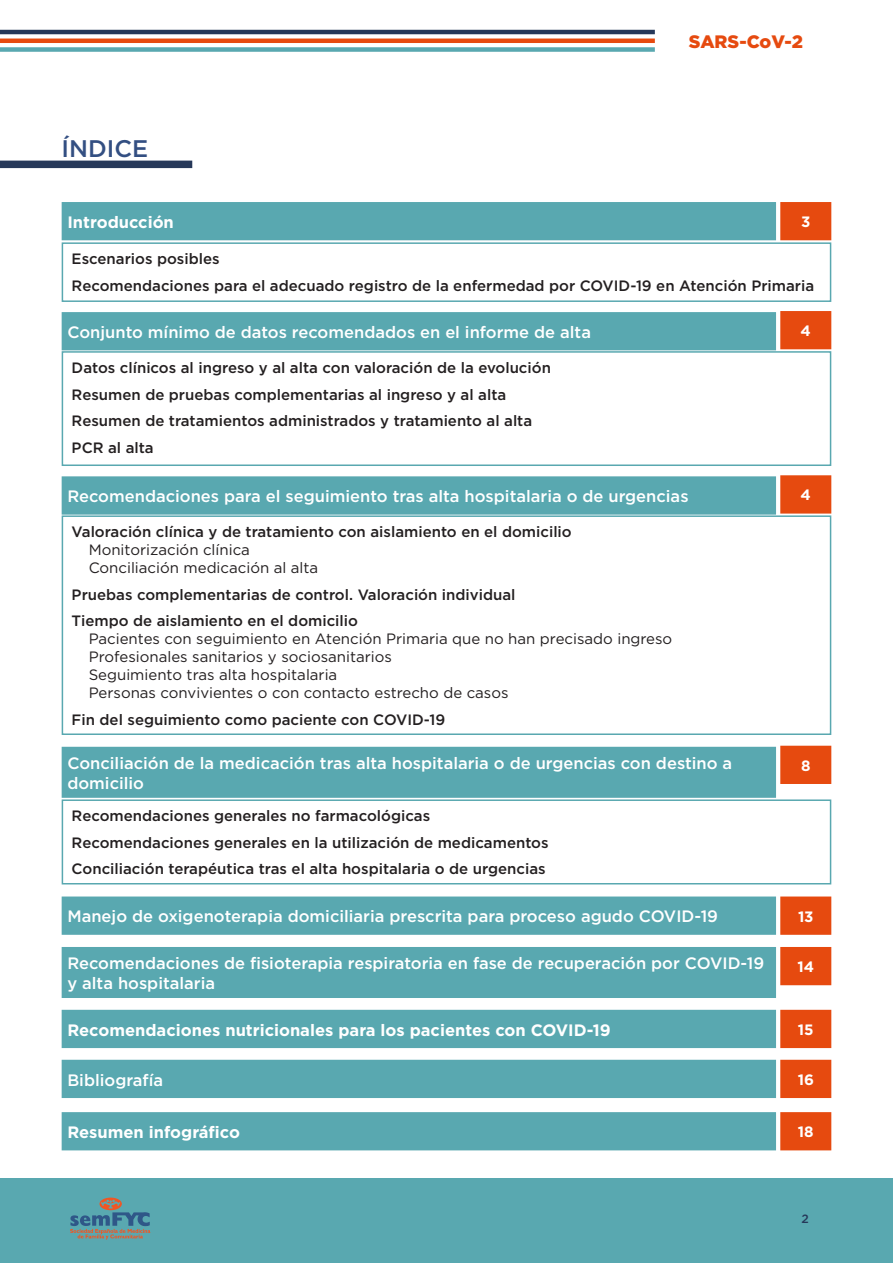
<style>
.page{position:relative;width:893px;height:1263px;background:#fff}
.page>*{position:absolute;margin:0;border:0;box-sizing:border-box;transform-origin:0 0}
.Estilo_de_párrafo_2{font:500 24px "Gotham";color:#334f82}
.t1{font:900 18px "Gotham";color:#e64a0f}
.Tabla_de_contenido{font:500 16.5px/19.8px "Gotham";color:#fff}
.Tabla_de_contenido-2{font:700 16.5px "Gotham";color:#fff}
.Tabla_de_contenido-3{font:500 15px "Gotham";color:#231f20}
.Tabla_de_contenido-4{font:15px "Gotham";color:#231f20}
.t2{font:700 15px "Gotham";color:#fff}
.t3{font:500 12px "Gotham";color:#263859}
</style>
<div class="page">
<div style="left:0;top:1178px;width:893px;height:85px;background:#59a8b0"></div>
<svg style="left:70px;top:1197px;width:80px;height:42px"></svg>
<hr style="left:0;top:39px;width:655px;height:4px;background:#e64a0f">
<div style="left:0;top:47px;width:655px;height:5px;background:#59a8b0"></div>
<hr style="left:0;top:30px;width:655px;height:4px;background:#263859">
<div style="left:62px;top:242px;width:769px;height:60px;border:2px solid #59a8b0"></div>
<div style="left:62px;top:203px;width:713px;height:37px;background:#59a8b0"></div>
<div style="left:62px;top:202px;width:714px;height:38px;border:2px solid #59a8b0"></div>
<div style="left:781px;top:203px;width:50px;height:37px;background:#e64a0f"></div>
<div style="left:780px;top:202px;width:51px;height:38px;border:2px solid #e64a0f"></div>
<div style="left:62px;top:351px;width:769px;height:115px;border:2px solid #59a8b0"></div>
<div style="left:62px;top:313px;width:713px;height:37px;background:#59a8b0"></div>
<div style="left:62px;top:312px;width:714px;height:38px;border:2px solid #59a8b0"></div>
<div style="left:781px;top:312px;width:50px;height:37px;background:#e64a0f"></div>
<div style="left:780px;top:311px;width:51px;height:38px;border:2px solid #e64a0f"></div>
<div style="left:62px;top:515px;width:769px;height:220px;border:2px solid #59a8b0"></div>
<div style="left:62px;top:477px;width:713px;height:37px;background:#59a8b0"></div>
<div style="left:62px;top:476px;width:714px;height:39px;border:2px solid #59a8b0"></div>
<div style="left:781px;top:476px;width:50px;height:37px;background:#e64a0f"></div>
<div style="left:780px;top:475px;width:51px;height:39px;border:2px solid #e64a0f"></div>
<div style="left:62px;top:799px;width:769px;height:85px;border:2px solid #59a8b0"></div>
<div style="left:62px;top:747px;width:713px;height:50px;background:#59a8b0"></div>
<div style="left:62px;top:747px;width:714px;height:51px;border:2px solid #59a8b0"></div>
<div style="left:781px;top:746px;width:50px;height:37px;background:#e64a0f"></div>
<div style="left:780px;top:746px;width:51px;height:38px;border:2px solid #e64a0f"></div>
<div style="left:62px;top:897px;width:713px;height:37px;background:#59a8b0"></div>
<div style="left:62px;top:896px;width:714px;height:39px;border:2px solid #59a8b0"></div>
<div style="left:781px;top:897px;width:50px;height:37px;background:#e64a0f"></div>
<div style="left:780px;top:896px;width:51px;height:39px;border:2px solid #e64a0f"></div>
<div style="left:62px;top:1060px;width:713px;height:37px;background:#59a8b0"></div>
<div style="left:62px;top:1060px;width:714px;height:38px;border:2px solid #59a8b0"></div>
<div style="left:781px;top:1060px;width:50px;height:37px;background:#e64a0f"></div>
<div style="left:780px;top:1060px;width:51px;height:38px;border:2px solid #e64a0f"></div>
<div style="left:62px;top:1010px;width:713px;height:37px;background:#59a8b0"></div>
<div style="left:62px;top:1010px;width:714px;height:38px;border:2px solid #59a8b0"></div>
<div style="left:781px;top:1010px;width:50px;height:37px;background:#e64a0f"></div>
<div style="left:780px;top:1010px;width:51px;height:38px;border:2px solid #e64a0f"></div>
<div style="left:62px;top:1113px;width:713px;height:37px;background:#59a8b0"></div>
<div style="left:62px;top:1112px;width:714px;height:38px;border:2px solid #59a8b0"></div>
<div style="left:781px;top:1113px;width:50px;height:37px;background:#e64a0f"></div>
<div style="left:780px;top:1112px;width:51px;height:38px;border:2px solid #e64a0f"></div>
<div style="left:62px;top:948px;width:713px;height:49px;background:#59a8b0"></div>
<div style="left:62px;top:947px;width:714px;height:51px;border:2px solid #59a8b0"></div>
<div style="left:781px;top:948px;width:50px;height:36px;background:#e64a0f"></div>
<div style="left:780px;top:947px;width:51px;height:38px;border:2px solid #e64a0f"></div>
<div style="left:0;top:161px;width:192px;height:7px;background:#263859"></div>
<p class="Estilo_de_párrafo_2" style="left:62px;top:133px;width:88px">ÍNDICE</p>
<p class="t1" style="left:689px;top:29px;width:116px">SARS-CoV-2</p>
<p class="Tabla_de_contenido-2" style="left:67px;top:211px;width:108px">Introducción</p>
<p class="t2" style="left:801px;top:212px;width:11px">3</p>
<p class="Tabla_de_contenido-3" style="left:72px;top:249px;width:149px">Escenarios posibles</p>
<p class="Tabla_de_contenido-3" style="left:72px;top:276px;width:744px">Recomendaciones para el adecuado registro de la enfermedad por COVID-19 en Atención Primaria</p>
<p class="Tabla_de_contenido" style="left:67px;top:322px;width:525px">Conjunto mínimo de datos recomendados en el informe de alta</p>
<p class="t2" style="left:801px;top:321px;width:12px">4</p>
<p class="Tabla_de_contenido-3" style="left:72px;top:358px;width:481px">Datos clínicos al ingreso y al alta con valoración de la evolución</p>
<p class="Tabla_de_contenido-3" style="left:72px;top:385px;width:436px">Resumen de pruebas complementarias al ingreso y al alta</p>
<p class="Tabla_de_contenido-3" style="left:72px;top:411px;width:462px">Resumen de tratamientos administrados y tratamiento al alta</p>
<p class="Tabla_de_contenido-3" style="left:72px;top:438px;width:84px">PCR al alta</p>
<p class="Tabla_de_contenido" style="left:67px;top:486px;width:623px">Recomendaciones para el seguimiento tras alta hospitalaria o de urgencias</p>
<p class="t2" style="left:801px;top:485px;width:12px">4</p>
<p class="Tabla_de_contenido-3" style="left:72px;top:522px;width:502px">Valoración clínica y de tratamiento con aislamiento en el domicilio</p>
<p class="Tabla_de_contenido-4" style="left:89px;top:540px;width:163px">Monitorización clínica</p>
<p class="Tabla_de_contenido-4" style="left:89px;top:558px;width:231px">Conciliación medicación al alta</p>
<p class="Tabla_de_contenido-3" style="left:72px;top:585px;width:445px">Pruebas complementarias de control. Valoración individual</p>
<p class="Tabla_de_contenido-3" style="left:72px;top:611px;width:288px">Tiempo de aislamiento en el domicilio</p>
<p class="Tabla_de_contenido-4" style="left:89px;top:629px;width:585px">Pacientes con seguimiento en Atención Primaria que no han precisado ingreso</p>
<p class="Tabla_de_contenido-4" style="left:89px;top:647px;width:305px">Profesionales sanitarios y sociosanitarios</p>
<p class="Tabla_de_contenido-4" style="left:89px;top:665px;width:250px">Seguimiento tras alta hospitalaria</p>
<p class="Tabla_de_contenido-4" style="left:89px;top:683px;width:421px">Personas convivientes o con contacto estrecho de casos</p>
<p class="Tabla_de_contenido-3" style="left:72px;top:710px;width:375px">Fin del seguimiento como paciente con COVID-19</p>
<p class="Tabla_de_contenido" style="left:67px;top:753px;width:666px">Conciliación de la medicación tras alta hospitalaria o de urgencias con destino a domicilio</p>
<p class="t2" style="left:801px;top:755px;width:11px">8</p>
<p class="Tabla_de_contenido-3" style="left:72px;top:806px;width:360px">Recomendaciones generales no farmacológicas</p>
<p class="Tabla_de_contenido-3" style="left:72px;top:833px;width:478px">Recomendaciones generales en la utilización de medicamentos</p>
<p class="Tabla_de_contenido-3" style="left:72px;top:859px;width:475px">Conciliación terapéutica tras el alta hospitalaria o de urgencias</p>
<p class="Tabla_de_contenido" style="left:67px;top:906px;width:652px">Manejo de oxigenoterapia domiciliaria prescrita para proceso agudo COVID-19</p>
<p class="t2" style="left:798px;top:906px;width:17px">13</p>
<p class="Tabla_de_contenido" style="left:67px;top:953px;width:698px">Recomendaciones de fisioterapia respiratoria en fase de recuperación por COVID-19 y alta hospitalaria</p>
<p class="t2" style="left:797px;top:957px;width:18px">14</p>
<p class="Tabla_de_contenido-2" style="left:67px;top:1019px;width:545px">Recomendaciones nutricionales para los pacientes con COVID-19</p>
<p class="t2" style="left:798px;top:1020px;width:17px">15</p>
<p class="Tabla_de_contenido" style="left:67px;top:1069px;width:97px">Bibliografía</p>
<p class="t2" style="left:798px;top:1070px;width:18px">16</p>
<p class="Tabla_de_contenido-2" style="left:67px;top:1121px;width:174px">Resumen infográfico</p>
<p class="t2" style="left:798px;top:1122px;width:17px">18</p>
<p class="t3" style="left:801px;top:1211px;width:9px">2</p>
</div>
